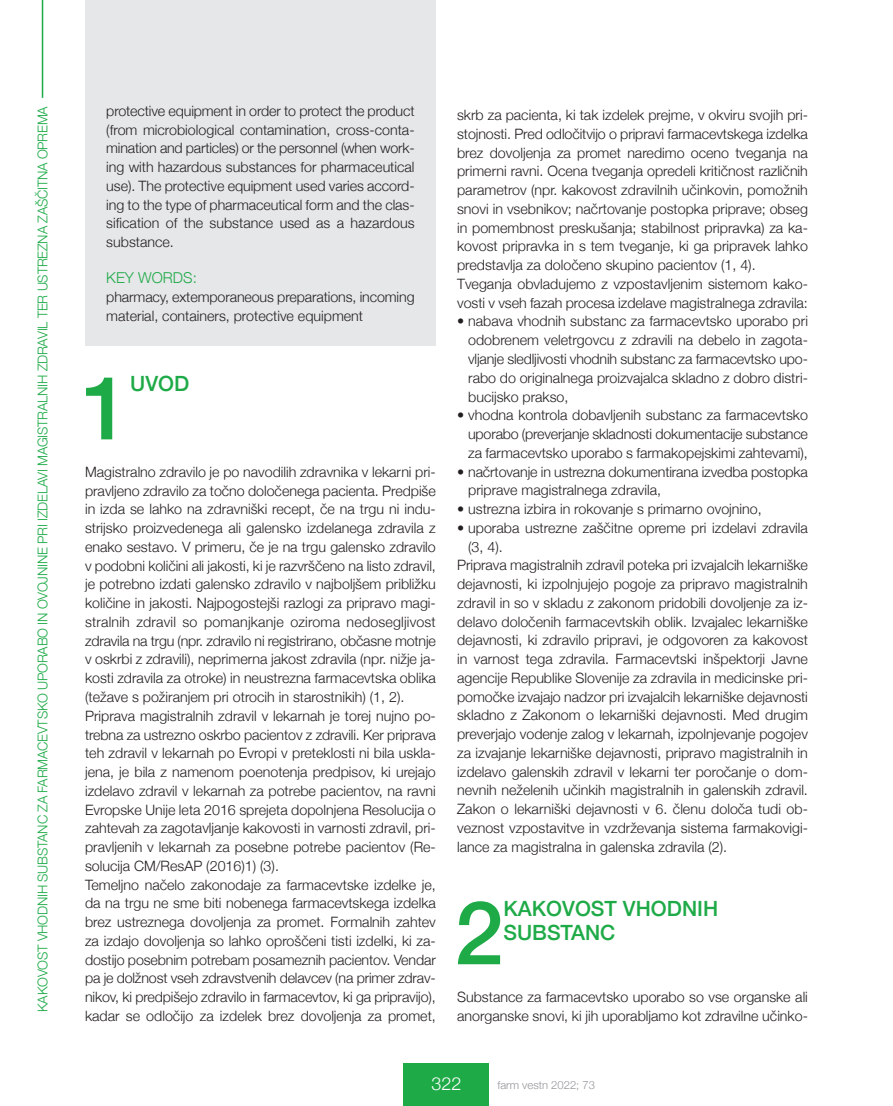
<style>
.page{position:relative;width:893px;height:1106px;background:#fff}
.page>*{position:absolute;margin:0;border:0;box-sizing:border-box;transform-origin:0 0}
.t1{font:500 88.2px "Helvetica Neue";color:#1faa48}
.t2{font:500 21px/24px "Helvetica Neue";color:#1faa48}
.t3{font:300 18px "Helvetica Neue";color:#fff}
.t4{font:300 15px "Helvetica Neue";color:#1faa48}
.t5{font:300 14.25px/18.8px "Helvetica Neue";color:#231f20}
.t6{font:300 13.5px "Helvetica Neue";letter-spacing:-.015em;color:#1faa48}
.t7{font:300 11.25px "Helvetica Neue";color:#939598}
</style>
<div class="page">
<div style="left:404px;top:1063px;width:85px;height:43px;background:#1faa48"></div>
<div style="left:85px;top:0;width:351px;height:346px;background:#e6e7e9"></div>
<hr style="left:42px;top:0;width:1px;height:98px;background:#1faa48">
<p class="t6" style="left:35px;top:1012px;width:907px;rotate:-90deg">KAKOVOST VHODNIH SUBSTANC ZA FARMACEVTSKO UPORABO IN OVOJNINE PRI IZDELAVI MAGISTRALNIH ZDRAVIL TER USTREZNA ZAŠČITNA OPREMA</p>
<p class="t5" style="left:106px;top:101px;width:310px;text-align:justify">protective equipment in order to protect the product (from microbiological contamination, cross-conta&shy;mination and particles) or the personnel (when work&shy;ing with hazardous substances for pharmaceutical use). The protective equipment used varies accord&shy;ing to the type of pharmaceutical form and the clas&shy;sification of the substance used as a hazardous substance.</p>
<p class="t4" style="left:106px;top:269px;width:92px">KEY WORDS:</p>
<p class="t5" style="left:106px;top:287px;width:310px">pharmacy, extemporaneous preparations, incoming material, containers, protective equipment</p>
<h1 class="t1" style="left:81px;top:353px;width:51px">1</h1>
<h2 class="t2" style="left:130px;top:371px;width:61px">UVOD</h2>
<p class="t5" style="left:85px;top:462px;width:352px">Magistralno zdravilo je po navodilih zdravnika v lekarni pri&shy;pravljeno zdravilo za točno določenega pacienta. Predpiše in izda se lahko na zdravniški recept, če na trgu ni indu&shy;strijsko proizvedenega ali galensko izdelanega zdravila z enako sestavo. V primeru, če je na trgu galensko zdravilo v podobni količini ali jakosti, ki je razvrščeno na listo zdravil, je potrebno izdati galensko zdravilo v najboljšem približku količine in jakosti. Najpogostejši razlogi za pripravo magi&shy;stralnih zdravil so pomanjkanje oziroma nedosegljivost zdravila na trgu (npr. zdravilo ni registrirano, občasne motnje v oskrbi z zdravili), neprimerna jakost zdravila (npr. nižje ja&shy;kosti zdravila za otroke) in neustrezna farmacevtska oblika (težave s požiranjem pri otrocih in starostnikih) (1, 2).<br>Priprava magistralnih zdravil v lekarnah je torej nujno po&shy;trebna za ustrezno oskrbo pacientov z zdravili. Ker priprava teh zdravil v lekarnah po Evropi v preteklosti ni bila uskla&shy;jena, je bila z namenom poenotenja predpisov, ki urejajo izdelavo zdravil v lekarnah za potrebe pacientov, na ravni Evropske Unije leta 2016 sprejeta dopolnjena Resolucija o zahtevah za zagotavljanje kakovosti in varnosti zdravil, pri&shy;pravljenih v lekarnah za posebne potrebe pacientov (Re&shy;solucija CM/ResAP (2016)1) (3).<br>Temeljno načelo zakonodaje za farmacevtske izdelke je, da na trgu ne sme biti nobenega farmacevtskega izdelka brez ustreznega dovoljenja za promet. Formalnih zahtev za izdajo dovoljenja so lahko oproščeni tisti izdelki, ki za&shy;dostijo posebnim potrebam posameznih pacientov. Vendar pa je dolžnost vseh zdravstvenih delavcev (na primer zdrav&shy;nikov, ki predpišejo zdravilo in farmacevtov, ki ga pripravijo), kadar se odločijo za izdelek brez dovoljenja za promet,</p>
<p class="t5" style="left:457px;top:105px;width:352px">skrb za pacienta, ki tak izdelek prejme, v okviru svojih pri&shy;stojnosti. Pred odločitvijo o pripravi farmacevtskega izdelka brez dovoljenja za promet naredimo oceno tveganja na primerni ravni. Ocena tveganja opredeli kritičnost različnih parametrov (npr. kakovost zdravilnih učinkovin, pomožnih snovi in vsebnikov; načrtovanje postopka priprave; obseg in pomembnost preskušanja; stabilnost pripravka) za ka&shy;kovost pripravka in s tem tveganje, ki ga pripravek lahko predstavlja za določeno skupino pacientov (1, 4).<br>Tveganja obvladujemo z vzpostavljenim sistemom kako&shy;vosti v vseh fazah procesa izdelave magistralnega zdravila:</p>
<p class="t5" style="left:468px;top:312px;width:341px;text-align:justify;text-indent:-11px">• nabava vhodnih substanc za farmacevtsko uporabo pri odobrenem veletrgovcu z zdravili na debelo in zagota&shy;vljanje sledljivosti vhodnih substanc za farmacevtsko upo&shy;rabo do originalnega proizvajalca skladno z dobro distri&shy;bucijsko prakso,</p>
<p class="t5" style="left:468px;top:405px;width:341px;text-align:justify;text-indent:-11px">• vhodna kontrola dobavljenih substanc za farmacevtsko uporabo (preverjanje skladnosti dokumentacije substance za farmacevtsko uporabo s farmakopejskimi zahtevami),</p>
<p class="t5" style="left:468px;top:462px;width:341px;text-indent:-11px">• načrtovanje in ustrezna dokumentirana izvedba postopka priprave magistralnega zdravila,</p>
<p class="t5" style="left:457px;top:499px;width:306px">• ustrezna izbira in rokovanje s primarno ovojnino,</p>
<p class="t5" style="left:457px;top:518px;width:352px">• uporaba ustrezne zaščitne opreme pri izdelavi zdravila</p>
<p class="t5" style="left:468px;top:537px;width:36px">(3, 4).</p>
<p class="t5" style="left:457px;top:555px;width:352px">Priprava magistralnih zdravil poteka pri izvajalcih lekarniške</p>
<p class="t5" style="left:457px;top:574px;width:352px">dejavnosti, ki izpolnjujejo pogoje za pripravo magistralnih</p>
<p class="t5" style="left:457px;top:593px;width:352px">zdravil in so v skladu z zakonom pridobili dovoljenje za iz-</p>
<p class="t5" style="left:457px;top:612px;width:352px">delavo določenih farmacevtskih oblik. Izvajalec lekarniške</p>
<p class="t5" style="left:457px;top:630px;width:352px">dejavnosti, ki zdravilo pripravi, je odgovoren za kakovost</p>
<p class="t5" style="left:457px;top:649px;width:352px">in varnost tega zdravila. Farmacevtski inšpektorji Javne</p>
<p class="t5" style="left:457px;top:668px;width:352px">agencije Republike Slovenije za zdravila in medicinske pri-</p>
<p class="t5" style="left:457px;top:687px;width:352px">pomočke izvajajo nadzor pri izvajalcih lekarniške dejavnosti</p>
<p class="t5" style="left:457px;top:705px;width:352px">skladno z Zakonom o lekarniški dejavnosti. Med drugim</p>
<p class="t5" style="left:457px;top:724px;width:352px">preverjajo vodenje zalog v lekarnah, izpolnjevanje pogojev</p>
<p class="t5" style="left:457px;top:743px;width:352px">za izvajanje lekarniške dejavnosti, pripravo magistralnih in</p>
<p class="t5" style="left:457px;top:762px;width:352px">izdelavo galenskih zdravil v lekarni ter poročanje o dom-</p>
<p class="t5" style="left:457px;top:780px;width:352px">nevnih neželenih učinkih magistralnih in galenskih zdravil.</p>
<p class="t5" style="left:457px;top:799px;width:352px">Zakon o lekarniški dejavnosti v 6. členu določa tudi ob-</p>
<p class="t5" style="left:457px;top:818px;width:352px">veznost vzpostavitve in vzdrževanja sistema farmakovigi-</p>
<p class="t5" style="left:457px;top:837px;width:272px">lance za magistralna in galenska zdravila (2).</p>
<h1 class="t1" style="left:454px;top:878px;width:51px">2</h1>
<h2 class="t2" style="left:503px;top:896px;width:216px">KAKOVOST VHODNIH<br>SUBSTANC</h2>
<p class="t5" style="left:457px;top:987px;width:352px">Substance za farmacevtsko uporabo so vse organske ali anorganske snovi, ki jih uporabljamo kot zdravilne učinko-</p>
<p class="t3" style="left:431px;top:1072px;width:32px">322</p>
<p class="t7" style="left:497px;top:1078px;width:99px">farm vestn 2022; 73</p>
</div>
